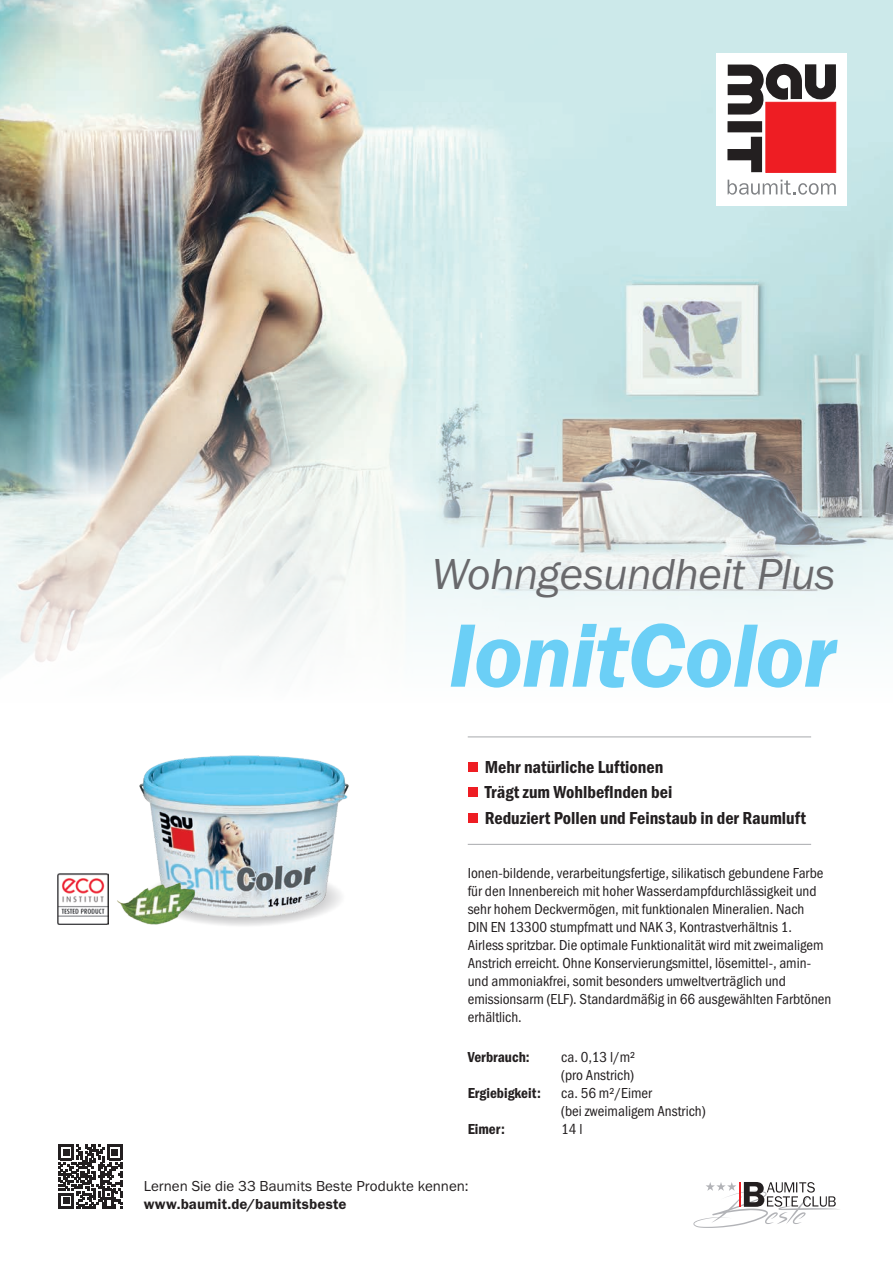
<style>
.page{position:relative;width:893px;height:1263px;background:#fff}
.page>*{position:absolute;margin:0;border:0;box-sizing:border-box;transform-origin:0 0}
.t1{font:93px "BM Franklin Gothic URW Dem Ita";letter-spacing:-.015em;color:#6bcff6}
.t2{font:45px "BM Franklin Gothic URW Boo Ita";letter-spacing:-.015em;color:#69696c}
.t3{font:18px/25.5px "BM Franklin Gothic URW Con Dem";color:#231f20}
.t4{font:15px/18px "BM Franklin Gothic URW Con Boo";color:#231f20}
.t5{font:15px "BM Franklin Gothic URW Boo";color:#231f20}
.t6{font:15px "BM Franklin Gothic URW Con Dem";color:#231f20}
.t7{font:15px "BM Franklin Gothic URW Dem";letter-spacing:.005em;color:#231f20}
</style>
<div class="page">
<img style="left:0;top:0;width:893px;height:333px">
<svg style="left:0;top:333px;width:893px;height:339px"></svg>
<div style="left:468px;top:762px;width:10px;height:9px;background:#ee1d23"></div>
<div style="left:468px;top:787px;width:10px;height:10px;background:#ee1d23"></div>
<div style="left:468px;top:813px;width:10px;height:9px;background:#ee1d23"></div>
<hr style="left:468px;top:736px;width:343px;height:1px;background:#a8a9ad">
<hr style="left:468px;top:844px;width:343px;height:1px;background:#a8a9ad">
<div style="left:716px;top:53px;width:131px;height:153px;background:#fff"></div>
<div style="left:727px;top:121px;width:35px;height:11px;background:#231f20"></div>
<svg style="left:727px;top:137px;width:35px;height:35px"></svg>
<div style="left:766px;top:102px;width:70px;height:71px;background:#ee1d23;border:1px solid #ee1d23"></div>
<svg style="left:728px;top:180px;width:108px;height:15px"></svg>
<svg style="left:728px;top:63px;width:108px;height:52px"></svg>
<svg style="left:59px;top:1145px;width:63px;height:63px"></svg>
<svg style="left:693px;top:1182px;width:146px;height:46px"></svg>
<img style="left:57px;top:873px;width:51px;height:51px">
<img style="left:139px;top:755px;width:210px;height:171px">
<img style="left:117px;top:871px;width:82px;height:55px">
<h2 class="t2" style="left:432px;top:546px;width:405px">Wohngesundheit Plus</h2>
<h1 class="t1" style="left:448px;top:595px;width:389px">IonitColor</h1>
<p class="t3" style="left:485px;top:754px;width:323px">Mehr natürliche Luftionen<br>Trägt zum Wohlbeflnden bei<br>Reduziert Pollen und Feinstaub in der Raumluft</p>
<p class="t4" style="left:468px;top:865px;width:365px">Ionen-bildende, verarbeitungsfertige, silikatisch gebundene Farbe für den Innenbereich mit hoher Wasserdampfdurchlässigkeit und sehr hohem Deckvermögen, mit funktionalen Mineralien. Nach<br>DIN EN 13300 stumpfmatt und NAK 3, Kontrastverhältnis 1.<br>Airless spritzbar. Die optimale Funktionalität wird mit zweimaligem Anstrich erreicht. Ohne Konservierungsmittel, lösemittel-, amin&shy;und ammoniakfrei, somit besonders umweltverträglich und emissionsarm (ELF). Standardmäßig in 66 ausgewählten Farbtönen erhältlich.</p>
<p class="t6" style="left:468px;top:1048px;width:63px">Verbrauch:</p>
<p class="t4" style="left:561px;top:1049px;width:76px">ca. 0,13 l/m² (pro Anstrich)</p>
<p class="t6" style="left:468px;top:1084px;width:75px">Ergiebigkeit:</p>
<p class="t4" style="left:561px;top:1085px;width:146px">ca. 56 m²/Eimer<br>(bei zweimaligem Anstrich)</p>
<p class="t6" style="left:468px;top:1120px;width:39px">Eimer:</p>
<p class="t4" style="left:561px;top:1121px;width:23px">14 l</p>
<p class="t5" style="left:144px;top:1177px;width:326px">Lernen Sie die 33 Baumits Beste Produkte kennen:</p>
<p class="t7" style="left:144px;top:1195px;width:204px">www.baumit.de/baumitsbeste</p>
</div>
